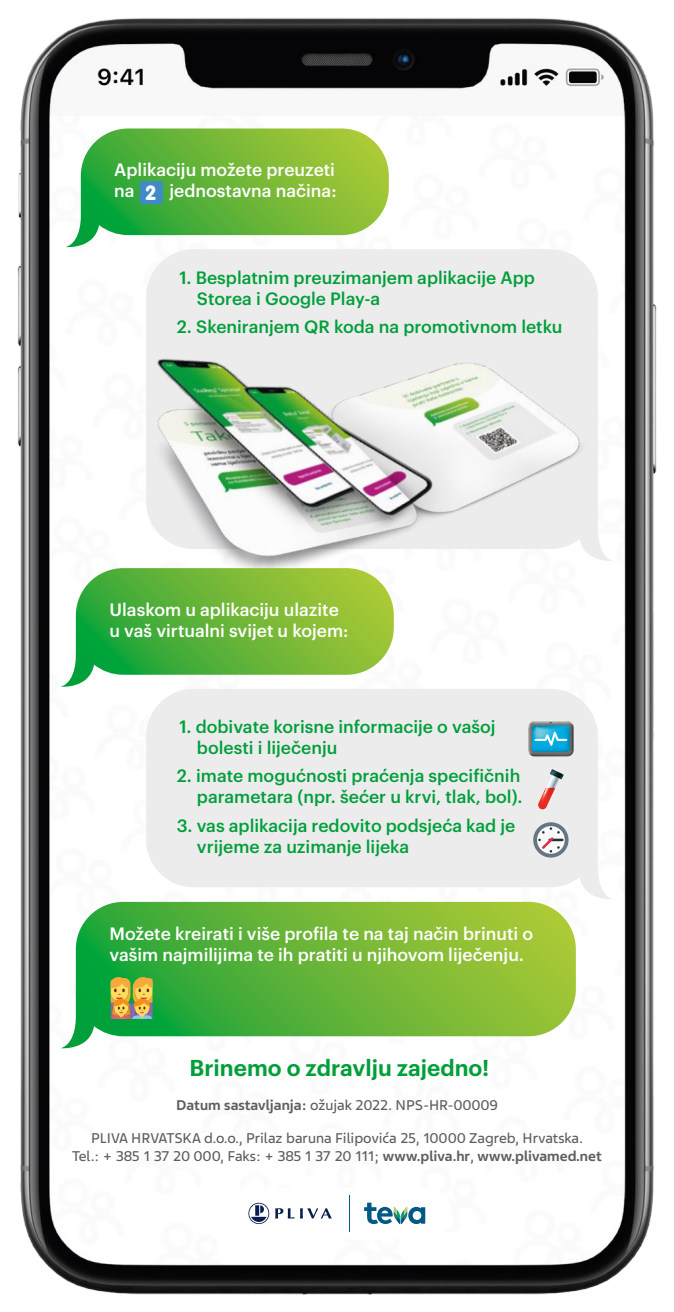
<style>
.page{position:relative;width:674px;height:1312px;background:#fff}
.page>*{position:absolute;margin:0;border:0;box-sizing:border-box;transform-origin:0 0}
.t1{font:600 22.5px "Graphik";color:#009f3a}
.t2{font:900 20px "VAG Rounded";color:#fff}
.t3{font:500 17.5px/21px "Graphik";color:#009f3a}
.t4{font:500 17.5px/21px "Graphik";color:#fff}
.t5{font:15px/18px "Teva Sans";color:#5e5e5d;text-align:center}
.s1{font-weight:700}
</style>
<div class="page">
<img style="left:18px;top:18px;width:636px;height:1276px">
<svg style="left:66px;top:128px;width:322px;height:38px;background:#89c252"></svg>
<div style="left:222px;top:1187px;width:229px;height:51px;background:#fff;border-radius:25px"></div>
<svg style="left:275px;top:1208px;width:19px;height:10px"></svg>
<svg style="left:300px;top:1208px;width:31px;height:10px"></svg>
<svg style="left:248px;top:1202px;width:21px;height:21px"></svg>
<hr style="left:348px;top:1194px;width:1px;height:37px;background:#005985">
<svg style="left:364px;top:1202px;width:61px;height:21px"></svg>
<img style="left:50px;top:166px;width:607px;height:579px">
<svg style="left:61px;top:901px;width:514px;height:149px;background:#79bf54"></svg>
<svg style="left:111px;top:976px;width:41px;height:42px;background:#cdaa50"></svg>
<svg style="left:146px;top:688px;width:466px;height:213px;background:#ededee"></svg>
<svg style="left:533px;top:822px;width:35px;height:35px"></svg>
<svg style="left:537px;top:769px;width:26px;height:40px"></svg>
<svg style="left:528px;top:721px;width:45px;height:35px;background:#4a9fb9"></svg>
<div style="left:140px;top:181px;width:23px;height:23px;background:#408bc7;border-radius:3px"></div>
<svg style="left:61px;top:568px;width:332px;height:121px"></svg>
<p class="t4" style="left:114px;top:158px;width:224px">Aplikaciju možete preuzeti na tri jednostavna načina:</p>
<p class="t2" style="left:146px;top:180px;width:11px">2</p>
<p class="t3" style="left:197px;top:265px;width:339px;text-indent:-18px">1. Besplatnim preuzimanjem aplikacije App<br>Storea i Google Play-a</p>
<p class="t3" style="left:177px;top:314px;width:387px">2. Skeniranjem QR koda na promotivnom letku</p>
<p class="t4" style="left:109px;top:597px;width:240px">Ulaskom u aplikaciju ulazite u vaš virtualni svijet u kojem:</p>
<p class="t3" style="left:197px;top:714px;width:300px;text-indent:-18px">1. dobivate korisne informacije o vašoj bolesti i liječenju</p>
<p class="t3" style="left:177px;top:763px;width:347px;text-align:right">2. imate mogućnosti praćenja specifičnih parametara (npr. šećer u krvi, tlak, bol).</p>
<p class="t3" style="left:197px;top:813px;width:320px;text-indent:-20px">3. vas aplikacija redovito podsjeća kad je vrijeme za uzimanje lijeka</p>
<p class="t4" style="left:109px;top:921px;width:425px">Možete kreirati i više profila te na taj način brinuti o vašim najmilijima te ih pratiti u njihovom liječenju.</p>
<p class="t1" style="left:189px;top:1050px;width:301px">Brinemo o zdravlju zajedno!</p>
<p class="t5" style="left:176px;top:1095px;width:323px"><span class="s1">Datum sastavljanja:</span> ožujak 2022. NPS-HR-00009</p>
<p class="t5" style="left:72px;top:1129px;width:530px">PLIVA HRVATSKA d.o.o., Prilaz baruna Filipovića 25, 10000 Zagreb, Hrvatska.<br>Tel.: + 385 1 37 20 000, Faks: + 385 1 37 20 111; <span class="s1">www.pliva.hr</span>, <span class="s1">www.plivamed.net</span></p>
</div>
